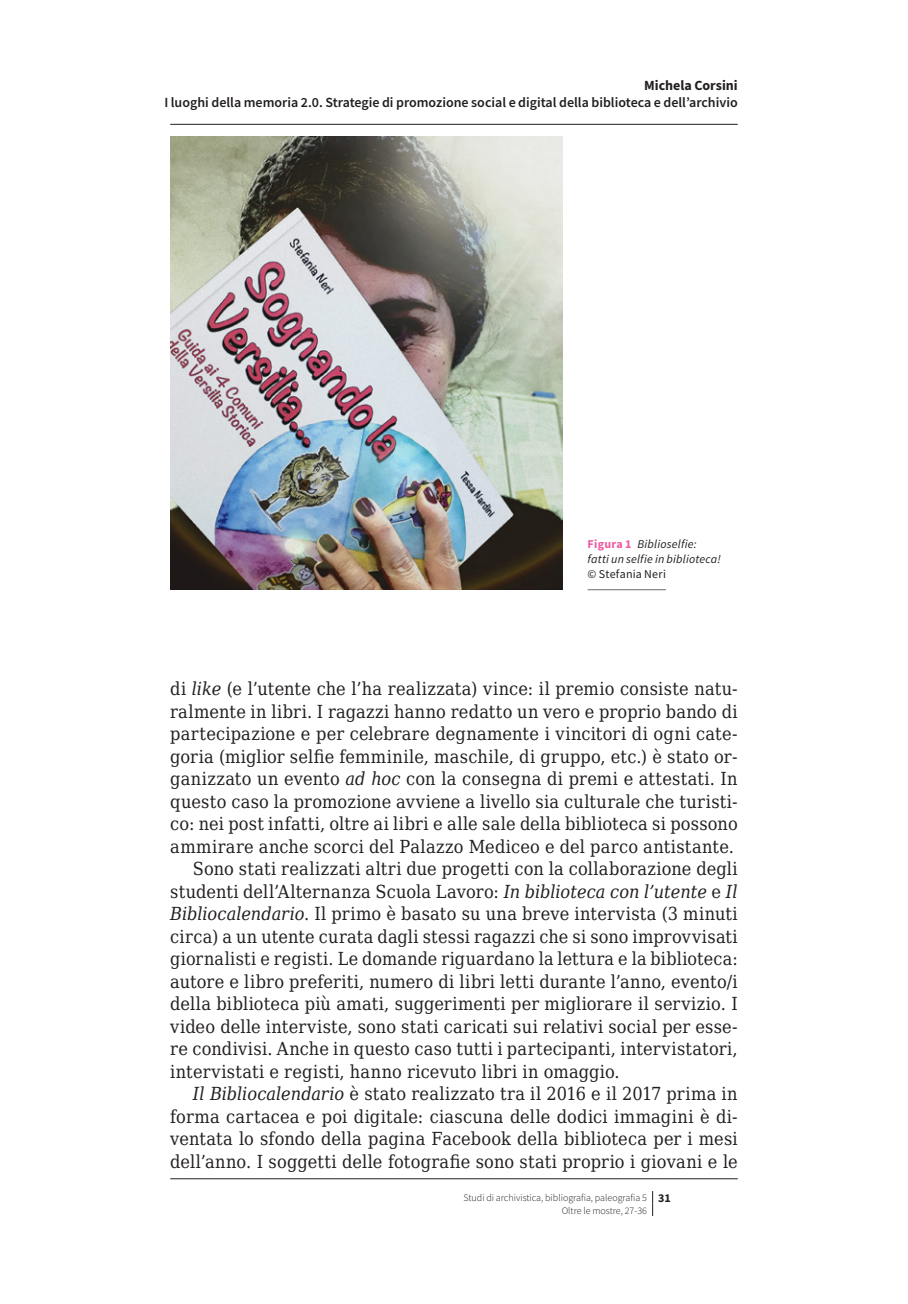
<style>
.page{position:relative;width:908px;height:1304px;background:#fff}
.page>*{position:absolute;margin:0;border:0;box-sizing:border-box;transform-origin:0 0}
._032-ecf-para-2{font:18px/22.4px "DejaVu Serif Condensed";letter-spacing:.015em;color:#231f20;text-align:justify}
.t1{font:600 14px "Source Sans Pro";color:#231f20}
.t2{font:700 14px "Source Sans Pro";color:#231f20}
._055f-ecf-figura-did{font:italic 12px/15px "Source Sans Pro";letter-spacing:.015em;color:#231f20}
.t3{font:300 10px/12.4px "Source Sans Pro";color:#231f20}
.s1{font-weight:700;font-style:normal;color:#ef59a1}
.s2{font-style:normal}
.s3{font-style:italic}
.s4{font-weight:700;font-size:12px}
</style>
<div class="page">
<svg style="left:652px;top:1191px;width:1px;height:25px"></svg>
<img style="left:170px;top:136px;width:392px;height:454px">
<hr style="left:587px;top:589px;width:78px;height:1px;background:#6c6d70">
<hr style="left:170px;top:124px;width:567px;height:1px;background:#231f20">
<hr style="left:170px;top:1178px;width:567px;height:1px;background:#231f20">
<p class="t2" style="left:643px;top:76px;width:95px">Michela Corsini</p>
<p class="t1" style="left:164px;top:94px;width:574px">I luoghi della memoria 2.0. Strategie di promozione social e digital della biblioteca e dell’archivio</p>
<p class="_055f-ecf-figura-did" style="left:587px;top:537px;width:134px"><span class="s1">Figura 1</span> Biblioselfie: fatti un selfie in biblioteca! <span class="s2">© Stefania Neri</span></p>
<p class="_032-ecf-para-2" style="left:170px;top:677px;width:568px">di <span class="s3">like</span> (e l’utente che l’ha realizzata) vince: il premio consiste natu&shy;ralmente in libri. I ragazzi hanno redatto un vero e proprio bando di partecipazione e per celebrare degnamente i vincitori di ogni cate&shy;goria (miglior selfie femminile, maschile, di gruppo, etc.) è stato or&shy;ganizzato un evento <span class="s3">ad hoc</span> con la consegna di premi e attestati. In questo caso la promozione avviene a livello sia culturale che turisti&shy;co: nei post infatti, oltre ai libri e alle sale della biblioteca si possono ammirare anche scorci del Palazzo Mediceo e del parco antistante.</p>
<p class="_032-ecf-para-2" style="left:170px;top:857px;width:568px;text-indent:23px">Sono stati realizzati altri due progetti con la collaborazione degli studenti dell’Alternanza Scuola Lavoro: <span class="s3">In biblioteca con l’utente</span> e <span class="s3">Il Bibliocalendario</span>. Il primo è basato su una breve intervista (3 minuti circa) a un utente curata dagli stessi ragazzi che si sono improvvisati giornalisti e registi. Le domande riguardano la lettura e la biblioteca: autore e libro preferiti, numero di libri letti durante l’anno, evento/i della biblioteca più amati, suggerimenti per migliorare il servizio. I video delle interviste, sono stati caricati sui relativi social per esse&shy;re condivisi. Anche in questo caso tutti i partecipanti, intervistatori, intervistati e registi, hanno ricevuto libri in omaggio.</p>
<p class="_032-ecf-para-2" style="left:170px;top:1082px;width:568px;text-indent:23px"><span class="s3">Il Bibliocalendario</span> è stato realizzato tra il 2016 e il 2017 prima in forma cartacea e poi digitale: ciascuna delle dodici immagini è di&shy;ventata lo sfondo della pagina Facebook della biblioteca per i mesi dell’anno. I soggetti delle fotografie sono stati proprio i giovani e le</p>
<p class="t3" style="left:561px;top:1191px;width:111px;text-indent:-98px">Studi di archivistica, bibliografia, paleografia 5 <span class="s4">31<br></span>Oltre le mostre, 27-36</p>
</div>
